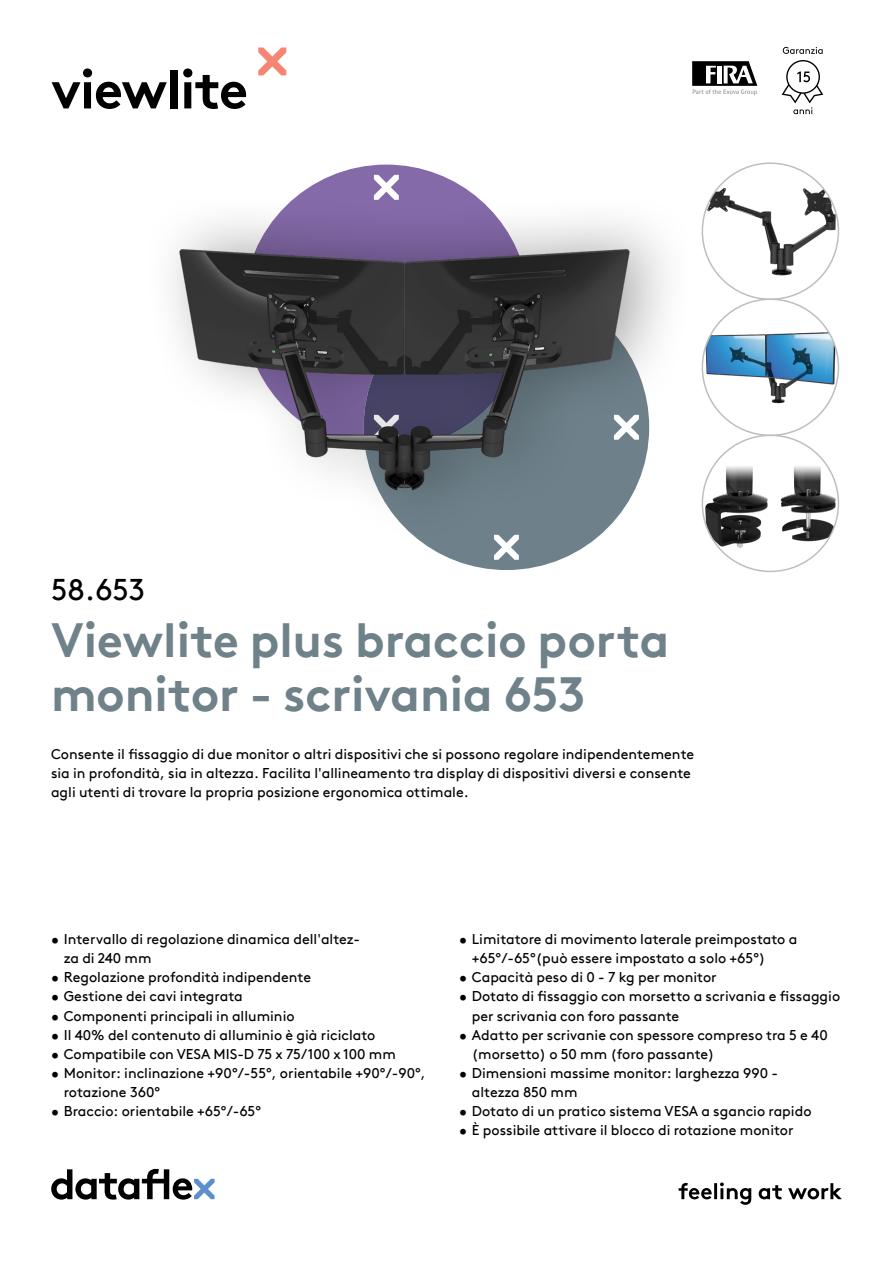
<style>
.page{position:relative;width:893px;height:1263px;background:#fff}
.page>*{position:absolute;margin:0;border:0;box-sizing:border-box;transform-origin:0 0}
.hoofdstuk{font:700 54px "Brown Pro TT";letter-spacing:-.02em;color:#000}
.productnaam{font:700 48px/54px "Brown Pro TT";color:#6f8189}
.productnummer{font:30px "Brown Pro TT";color:#000}
.omschrijving{font:14.25px/19.2px "Brown Pro TT";color:#000}
</style>
<div class="page">
<svg style="left:51px;top:1169px;width:164px;height:30px"></svg>
<svg style="left:679px;top:1182px;width:163px;height:23px"></svg>
<svg style="left:258px;top:47px;width:28px;height:28px"></svg>
<img style="left:702px;top:163px;width:136px;height:136px;border-radius:68px">
<img style="left:702px;top:299px;width:136px;height:136px;border-radius:68px">
<img style="left:702px;top:435px;width:136px;height:136px;border-radius:68px">
<div style="left:141px;top:192px;width:556px;height:349px;background:#000;opacity:.35"></div>
<img style="left:168px;top:164px;width:473px;height:406px">
<svg style="left:692px;top:61px;width:65px;height:34px"></svg>
<svg style="left:783px;top:47px;width:40px;height:7px"></svg>
<svg style="left:782px;top:60px;width:41px;height:54px"></svg>
<p class="hoofdstuk" style="left:51px;top:46px;width:198px">viewlite</p>
<p class="productnummer" style="left:51px;top:566px;width:96px">58.653</p>
<p class="productnaam" style="left:51px;top:608px;width:620px">Viewlite plus braccio porta monitor - scrivania 653</p>
<p class="omschrijving" style="left:51px;top:743px;width:645px">Consente il fissaggio di due monitor o altri dispositivi che si possono regolare indipendentemente sia in profondità, sia in altezza. Facilita l'allineamento tra display di dispositivi diversi e consente agli utenti di trovare la propria posizione ergonomica ottimale.</p>
<p class="omschrijving" style="left:64px;top:928px;width:298px;text-indent:-13px">• Intervallo di regolazione dinamica dell'altez&shy;za di 240 mm</p>
<p class="omschrijving" style="left:51px;top:966px;width:262px">• Regolazione profondità indipendente</p>
<p class="omschrijving" style="left:51px;top:986px;width:193px">• Gestione dei cavi integrata</p>
<p class="omschrijving" style="left:51px;top:1005px;width:245px">• Componenti principali in alluminio</p>
<p class="omschrijving" style="left:51px;top:1024px;width:326px">• Il 40% del contenuto di alluminio è già riciclato</p>
<p class="omschrijving" style="left:51px;top:1043px;width:346px">• Compatibile con VESA MIS-D 75 x 75/100 x 100 mm</p>
<p class="omschrijving" style="left:64px;top:1062px;width:363px;text-indent:-13px">• Monitor: inclinazione +90°/-55°, orientabile +90°/-90°, rotazione 360°</p>
<p class="omschrijving" style="left:51px;top:1100px;width:212px">• Braccio: orientabile +65°/-65°</p>
<p class="omschrijving" style="left:472px;top:928px;width:327px;text-indent:-13px">• Limitatore di movimento laterale preimpostato a +65°/-65°(può essere impostato a solo +65°)</p>
<p class="omschrijving" style="left:459px;top:966px;width:259px">• Capacità peso di 0 - 7 kg per monitor</p>
<p class="omschrijving" style="left:472px;top:986px;width:370px;text-indent:-13px">• Dotato di fissaggio con morsetto a scrivania e fissaggio per scrivania con foro passante</p>
<p class="omschrijving" style="left:472px;top:1024px;width:357px;text-indent:-13px">• Adatto per scrivanie con spessore compreso tra 5 e 40 (morsetto) o 50 mm (foro passante)</p>
<p class="omschrijving" style="left:472px;top:1062px;width:308px;text-indent:-13px">• Dimensioni massime monitor: larghezza 990 - altezza 850 mm</p>
<p class="omschrijving" style="left:459px;top:1100px;width:354px">• Dotato di un pratico sistema VESA a sgancio rapido</p>
<p class="omschrijving" style="left:459px;top:1120px;width:336px">• È possibile attivare il blocco di rotazione monitor</p>
</div>
